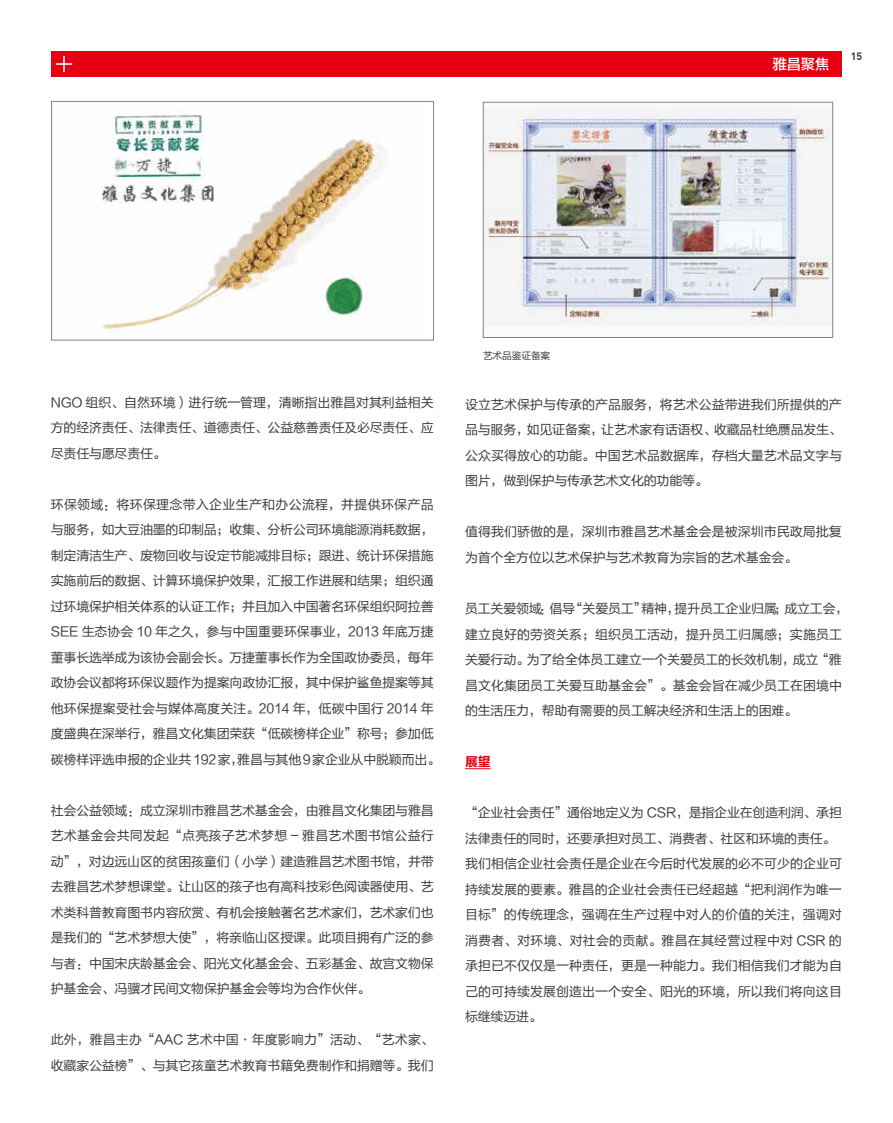
<style>
.page{position:relative;width:893px;height:1123px;background:#fff}
.page>*{position:absolute;margin:0;border:0;box-sizing:border-box;transform-origin:0 0}
.t1{font:14.25px "FZLTZHK GBK1 0";color:#fff}
.t2{font:12.9px/25.5px "FZLTHK GBK1 0";letter-spacing:-.015em;color:#3e3a39}
.t3{font:12.9px/25.5px "FZLTHK GBK1 0";letter-spacing:.005em;color:#3e3a39}
.t4{font:12.9px "FZLTCHK GBK1 0";color:#e60012}
.t5{font:700 10.5px "DIN";color:#3e3a39}
.t6{font:9.75px "FZLTHK GBK1 0";letter-spacing:-.015em;color:#3e3a39}
</style>
<div class="page">
<div style="left:51px;top:51px;width:791px;height:26px;background:#e60012"></div>
<svg style="left:56px;top:56px;width:16px;height:16px"></svg>
<svg style="left:465px;top:768px;width:26px;height:1px"></svg>
<img style="left:51px;top:115px;width:376px;height:226px">
<div style="left:51px;top:101px;width:383px;height:239px;border:1px solid #858585"></div>
<div style="left:483px;top:102px;width:350px;height:236px;background:#fbfaf9;border:1px solid #858585"></div>
<img style="left:484px;top:108px;width:348px;height:218px">
<p class="t1" style="left:773px;top:56px;width:58px">雅昌聚焦</p>
<p class="t5" style="left:851px;top:49px;width:13px">15</p>
<p class="t2" style="left:51px;top:390px;width:384px;text-align:justify">NGO 组织、自然环境）进行统一管理，清晰指出雅昌对其利益相关方的经济责任、法律责任、道德责任、公益慈善责任及必尽责任、应尽责任与愿尽责任。</p>
<p class="t2" style="left:51px;top:492px;width:391px">环保领域：将环保理念带入企业生产和办公流程，并提供环保产品与服务，如大豆油墨的印制品；收集、分析公司环境能源消耗数据，制定清洁生产、废物回收与设定节能减排目标；跟进、统计环保措施实施前后的数据、计算环境保护效果，汇报工作进展和结果；组织通过环境保护相关体系的认证工作；并且加入中国著名环保组织阿拉善SEE 生态协会 10 年之久，参与中国重要环保事业，2013 年底万捷董事长选举成为该协会副会长。万捷董事长作为全国政协委员，每年政协会议都将环保议题作为提案向政协汇报，其中保护鲨鱼提案等其他环保提案受社会与媒体高度关注。2014 年，低碳中国行 2014 年度盛典在深举行，雅昌文化集团荣获“低碳榜样企业”称号；参加低碳榜样评选申报的企业共192家，雅昌与其他9家企业从中脱颖而出。</p>
<p class="t2" style="left:51px;top:798px;width:384px;text-align:justify">社会公益领域：成立深圳市雅昌艺术基金会，由雅昌文化集团与雅昌艺术基金会共同发起“点亮孩子艺术梦想 - 雅昌艺术图书馆公益行动”，对边远山区的贫困孩童们（小学）建造雅昌艺术图书馆，并带去雅昌艺术梦想课堂。让山区的孩子也有高科技彩色阅读器使用、艺术类科普教育图书内容欣赏、有机会接触著名艺术家们，艺术家们也是我们的“艺术梦想大使”，将亲临山区授课。此项目拥有广泛的参与者：中国宋庆龄基金会、阳光文化基金会、五彩基金、故宫文物保护基金会、冯骥才民间文物保护基金会等均为合作伙伴。</p>
<p class="t2" style="left:51px;top:1027px;width:384px">此外，雅昌主办“AAC 艺术中国·年度影响力”活动、“艺术家、收藏家公益榜”、与其它孩童艺术教育书籍免费制作和捐赠等。我们</p>
<p class="t6" style="left:483px;top:350px;width:69px">艺术品鉴证备案</p>
<p class="t2" style="left:465px;top:392px;width:378px;text-align:justify">设立艺术保护与传承的产品服务，将艺术公益带进我们所提供的产品与服务，如见证备案，让艺术家有话语权、收藏品杜绝赝品发生、公众买得放心的功能。中国艺术品数据库，存档大量艺术品文字与图片，做到保护与传承艺术文化的功能等。</p>
<p class="t2" style="left:465px;top:519px;width:378px">值得我们骄傲的是，深圳市雅昌艺术基金会是被深圳市民政局批复为首个全方位以艺术保护与艺术教育为宗旨的艺术基金会。</p>
<p class="t2" style="left:465px;top:596px;width:385px">员工关爱领域：倡导“关爱员工”精神，提升员工企业归属；成立工会，建立良好的劳资关系；组织员工活动，提升员工归属感；实施员工关爱行动。为了给全体员工建立一个关爱员工的长效机制，成立“雅昌文化集团员工关爱互助基金会”。基金会旨在减少员工在困境中的生活压力，帮助有需要的员工解决经济和生活上的困难。</p>
<p class="t4" style="left:465px;top:754px;width:27px">展望</p>
<p class="t3" style="left:465px;top:800px;width:379px">“企业社会责任”通俗地定义为 CSR，是指企业在创造利润、承担法律责任的同时，还要承担对员工、消费者、社区和环境的责任。我们相信企业社会责任是企业在今后时代发展的必不可少的企业可持续发展的要素。雅昌的企业社会责任已经超越“把利润作为唯一目标”的传统理念，强调在生产过程中对人的价值的关注，强调对消费者、对环境、对社会的贡献。雅昌在其经营过程中对 CSR 的承担已不仅仅是一种责任，更是一种能力。我们相信我们才能为自己的可持续发展创造出一个安全、阳光的环境，所以我们将向这目标继续迈进。</p>
</div>
